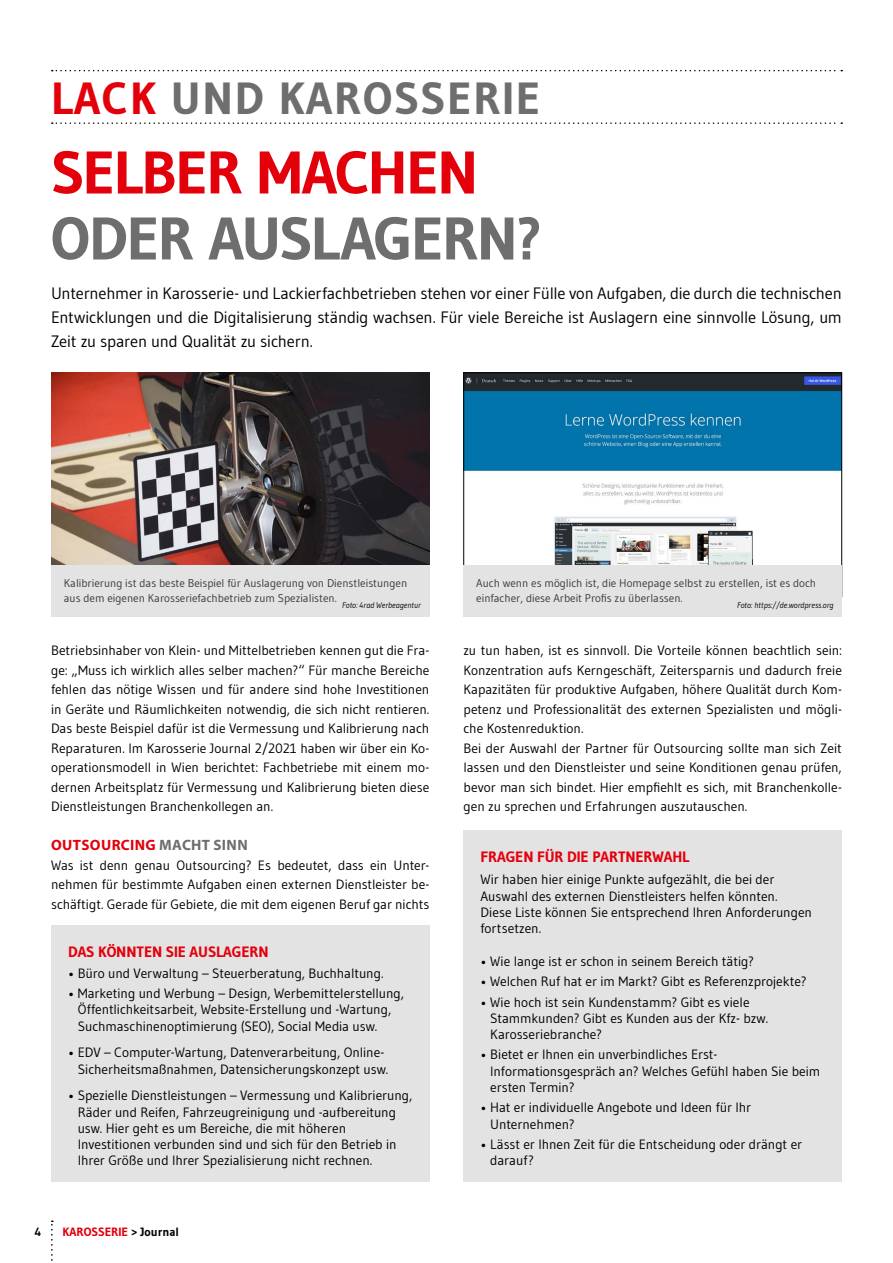
<style>
.page{position:relative;width:893px;height:1263px;background:#fff}
.page>*{position:absolute;margin:0;border:0;box-sizing:border-box;transform-origin:0 0}
.t1{font:700 60px/66px "Gudea";letter-spacing:-.025em;color:#6e6e6e}
.t2{font:700 45px "Gudea";letter-spacing:.04em;color:#6e6e6e}
.t3{font:16.5px/24px "Gudea";letter-spacing:-.01em;color:#000;text-align:justify}
.t4{font:700 15px "Gudea";letter-spacing:-.005em;color:#e3000b}
.t5{font:700 15px "Myriad Pro";letter-spacing:.025em;color:#e3000b}
.t6{font:13.5px/19.5px "Gudea";letter-spacing:-.005em;color:#000}
.t7{font:700 12px "Gudea";color:#e3000b}
.t8{font:700 12px "Gudea";color:#000}
.t9{font:11.25px/15px "Gudea";color:#3a3a39}
.t10{font:italic 8.25px "Gudea";color:#000}
.s1{color:#e3000b}
.s2{color:#6e6e6e}
.s3{color:#000}
</style>
<div class="page">
<svg style="left:51px;top:1220px;width:2px;height:41px"></svg>
<svg style="left:52px;top:70px;width:790px;height:1px"></svg>
<svg style="left:52px;top:122px;width:790px;height:2px"></svg>
<img style="left:51px;top:373px;width:378px;height:192px">
<img style="left:465px;top:375px;width:375px;height:190px">
<div style="left:51px;top:565px;width:378px;height:51px;background:#e3e3e3"></div>
<div style="left:463px;top:565px;width:379px;height:51px;background:#e3e3e3"></div>
<div style="left:51px;top:925px;width:378px;height:257px;background:#e3e3e3"></div>
<div style="left:463px;top:830px;width:379px;height:352px;background:#e3e3e3"></div>
<p class="t2" style="left:51px;top:70px;width:491px"><span class="s1">LACK</span> UND KAROSSERIE</p>
<p class="t1" style="left:51px;top:139px;width:493px"><span class="s1">SELBER MACHEN<br></span>ODER AUSLAGERN?</p>
<p class="t3" style="left:51px;top:281px;width:792px">Unternehmer in Karosserie- und Lackierfachbetrieben stehen vor einer Fülle von Aufgaben, die durch die technischen Entwicklungen und die Digitalisierung ständig wachsen. Für viele Bereiche ist Auslagern eine sinnvolle Lösung, um Zeit zu sparen und Qualität zu sichern.</p>
<p class="t9" style="left:64px;top:575px;width:345px">Kalibrierung ist das beste Beispiel für Auslagerung von Dienstleistungen aus dem eigenen Karosseriefachbetrieb zum Spezialisten.</p>
<p class="t9" style="left:476px;top:575px;width:341px">Auch wenn es möglich ist, die Homepage selbst zu erstellen, ist es doch einfacher, diese Arbeit Profis zu überlassen.</p>
<p class="t10" style="left:342px;top:600px;width:80px">Foto: 4rad Werbeagentur</p>
<p class="t10" style="left:737px;top:600px;width:98px">Foto: https://de.wordpress.org</p>
<p class="t6" style="left:51px;top:640px;width:380px;text-align:justify">Betriebsinhaber von Klein- und Mittelbetrieben kennen gut die Fra&shy;ge: „Muss ich wirklich alles selber machen?“ Für manche Bereiche fehlen das nötige Wissen und für andere sind hohe Investitionen in Geräte und Räumlichkeiten notwendig, die sich nicht rentieren.<br>Das beste Beispiel dafür ist die Vermessung und Kalibrierung nach Reparaturen. Im Karosserie Journal 2/2021 haben wir über ein Ko&shy;operationsmodell in Wien berichtet: Fachbetriebe mit einem mo&shy;dernen Arbeitsplatz für Vermessung und Kalibrierung bieten diese Dienstleistungen Branchenkollegen an.</p>
<p class="t5" style="left:51px;top:835px;width:198px">OUTSOURCING <span class="s2">MACHT SINN</span></p>
<p class="t6" style="left:51px;top:855px;width:380px;text-align:justify">Was ist denn genau Outsourcing? Es bedeutet, dass ein Unter&shy;nehmen für bestimmte Aufgaben einen externen Dienstleister be&shy;schäftigt. Gerade für Gebiete, die mit dem eigenen Beruf gar nichts</p>
<p class="t4" style="left:68px;top:942px;width:202px">DAS KÖNNTEN SIE AUSLAGERN</p>
<p class="t6" style="left:68px;top:963px;width:317px">• Büro und Verwaltung – Steuerberatung, Buchhaltung.</p>
<p class="t6" style="left:78px;top:985px;width:328px;line-height:16.2px;text-indent:-10px">• Marketing und Werbung – Design, Werbemittelerstellung,<br>Öffentlichkeitsarbeit, Website-Erstellung und -Wartung,<br>Suchmaschinenoptimierung (SEO), Social Media usw.</p>
<p class="t6" style="left:68px;top:1044px;width:322px;line-height:16.2px;text-align:right">• EDV – Computer-Wartung, Datenverarbeitung, Online-<br>Sicherheitsmaßnahmen, Datensicherungskonzept usw.</p>
<p class="t6" style="left:78px;top:1087px;width:336px;line-height:16.2px;text-indent:-10px">• Spezielle Dienstleistungen – Vermessung und Kalibrierung, Räder und Reifen, Fahrzeugreinigung und -aufbereitung usw. Hier geht es um Bereiche, die mit höheren Investitionen verbunden sind und sich für den Betrieb in Ihrer Größe und Ihrer Spezialisierung nicht rechnen.</p>
<p class="t8" style="left:35px;top:1224px;width:8px">4</p>
<p class="t7" style="left:63px;top:1224px;width:118px">KAROSSERIE <span class="s3">&gt; Journal</span></p>
<p class="t6" style="left:463px;top:640px;width:380px;text-align:justify">zu tun haben, ist es sinnvoll. Die Vorteile können beachtlich sein:<br>Konzentration aufs Kerngeschäft, Zeitersparnis und dadurch freie Kapazitäten für produktive Aufgaben, höhere Qualität durch Kom&shy;petenz und Professionalität des externen Spezialisten und mögli&shy;che Kostenreduktion.</p>
<p class="t6" style="left:463px;top:738px;width:380px;text-align:justify">Bei der Auswahl der Partner für Outsourcing sollte man sich Zeit lassen und den Dienstleister und seine Konditionen genau prüfen, bevor man sich bindet. Hier empfiehlt es sich, mit Branchenkolle&shy;gen zu sprechen und Erfahrungen auszutauschen.</p>
<p class="t4" style="left:480px;top:847px;width:210px">FRAGEN FÜR DIE PARTNERWAHL</p>
<p class="t6" style="left:480px;top:871px;width:333px;line-height:16.2px">Wir haben hier einige Punkte aufgezählt, die bei der Auswahl des externen Dienstleisters helfen könnten.<br>Diese Liste können Sie entsprechend Ihren Anforderungen fortsetzen.</p>
<p class="t6" style="left:480px;top:951px;width:275px">• Wie lange ist er schon in seinem Bereich tätig?</p>
<p class="t6" style="left:480px;top:971px;width:328px">• Welchen Ruf hat er im Markt? Gibt es Referenzprojekte?</p>
<p class="t6" style="left:490px;top:993px;width:279px;line-height:16.2px;text-indent:-10px">• Wie hoch ist sein Kundenstamm? Gibt es viele<br>Stammkunden? Gibt es Kunden aus der Kfz- bzw.<br>Karosseriebranche?</p>
<p class="t6" style="left:490px;top:1046px;width:332px;line-height:16.2px;text-indent:-10px">• Bietet er Ihnen ein unverbindliches Erst-<br>Informationsgespräch an? Welches Gefühl haben Sie beim ersten Termin?</p>
<p class="t6" style="left:490px;top:1099px;width:263px;line-height:16.2px;text-indent:-10px">• Hat er individuelle Angebote und Ideen für Ihr<br>Unternehmen?</p>
<p class="t6" style="left:490px;top:1136px;width:313px;line-height:16.2px;text-indent:-10px">• Lässt er Ihnen Zeit für die Entscheidung oder drängt er darauf?</p>
</div>
